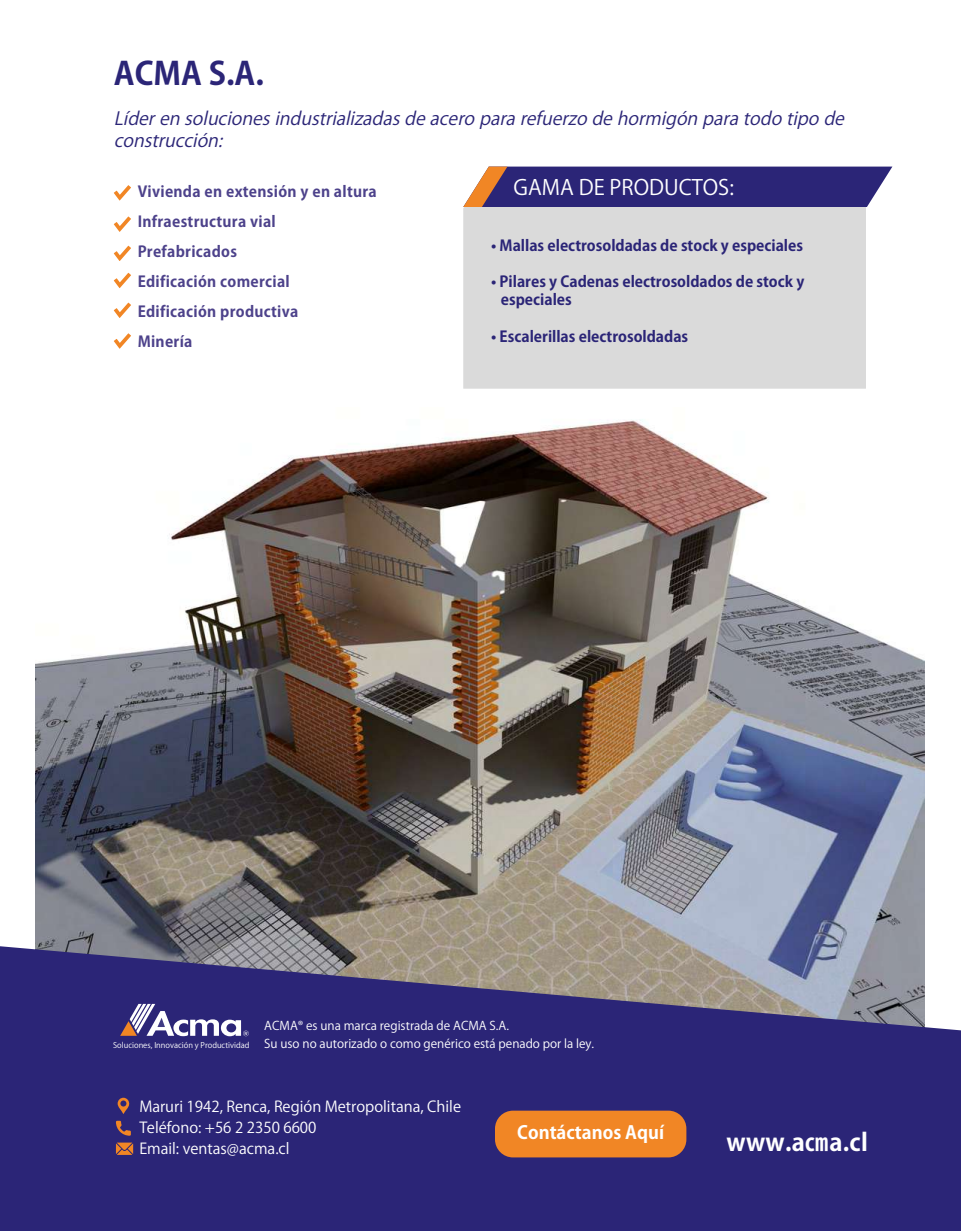
<style>
.page{position:relative;width:961px;height:1231px;background:#fff}
.page>*{position:absolute;margin:0;border:0;box-sizing:border-box;transform-origin:0 0}
.t1{font:700 31.5px "Koz Go Pr 6 N";color:#2b2577}
.t2{font:700 24px "Koz Go Pr 6 N";letter-spacing:.01em;color:#fff}
.t3{font:21px "Koz Go Pr 6 N";color:#fff}
.t4{font:italic 18px/21.6px "Koz Go Pr 6 N";color:#2b2577}
.t5{font:700 18px "Koz Go Pr 6 N";color:#fff}
.t6{font:700 15px/18px "Koz Go Pr 6 N";color:#2b2577}
.t7{font:700 15px/30px "Koz Go Pr 6 N";letter-spacing:.02em;color:#4d428b}
.t8{font:15px/21px "Koz Go Pr 6 N";color:#fff}
.t9{font:12px/18px "Koz Go Pr 6 N";color:#fff}
.t10{font:7.8px "Koz Go Pr 6 N";color:#fff}
</style>
<div class="page">
<img style="left:36px;top:419px;width:888px;height:527px">
<svg style="left:0;top:946px;width:961px;height:285px;background:#3d387c"></svg>
<svg style="left:120px;top:1004px;width:129px;height:32px"></svg>
<svg style="left:116px;top:1142px;width:17px;height:12px"></svg>
<svg style="left:116px;top:1120px;width:15px;height:15px"></svg>
<svg style="left:118px;top:1097px;width:12px;height:17px"></svg>
<div style="left:495px;top:1110px;width:191px;height:47px;background:#f18625;border-radius:18px"></div>
<svg style="left:114px;top:185px;width:17px;height:15px"></svg>
<svg style="left:114px;top:216px;width:17px;height:16px"></svg>
<svg style="left:114px;top:246px;width:17px;height:15px"></svg>
<svg style="left:114px;top:273px;width:17px;height:15px"></svg>
<svg style="left:114px;top:303px;width:17px;height:15px"></svg>
<svg style="left:114px;top:333px;width:17px;height:16px"></svg>
<div style="left:463px;top:207px;width:403px;height:182px;background:#dadada"></div>
<svg style="left:463px;top:167px;width:429px;height:40px;background:#40357b"></svg>
<h1 class="t1" style="left:114px;top:56px;width:152px">ACMA S.A.</h1>
<p class="t4" style="left:114px;top:108px;width:738px">Líderensolucionesindustrializadasdeaceropararefuerzodehormigónparatodotipode construcción:</p>
<p class="t7" style="left:138px;top:177px;width:240px">Vivienda en extensión y en altura<br>Infraestructura vial<br>Prefabricados<br>Edificación comercial<br>Edificación productiva<br>Minería</p>
<h3 class="t3" style="left:513px;top:176px;width:222px">GAMA DE PRODUCTOS:</h3>
<p class="t6" style="left:491px;top:236px;width:313px">• Mallas electrosoldadas de stock y especiales</p>
<p class="t6" style="left:501px;top:272px;width:305px;text-indent:-10px">• Pilares y Cadenas electrosoldados de stock y especiales</p>
<p class="t6" style="left:491px;top:328px;width:199px">• Escalerillas electrosoldadas</p>
<p class="t10" style="left:113px;top:1040px;width:138px">Soluciones, Innovación y Productividad</p>
<p class="t9" style="left:264px;top:1016px;width:331px">ACMA® es una marca registrada de ACMA S.A.<br>Su uso no autorizado o como genérico está penado por la ley.</p>
<p class="t8" style="left:139px;top:1096px;width:323px">Maruri 1942, Renca, Región Metropolitana, Chile<br>Teléfono: +56 2 2350 6600<br>Email: ventas@acma.cl</p>
<p class="t5" style="left:517px;top:1122px;width:148px">Contáctanos Aquí</p>
<h2 class="t2" style="left:726px;top:1129px;width:143px">www.acma.cl</h2>
</div>
